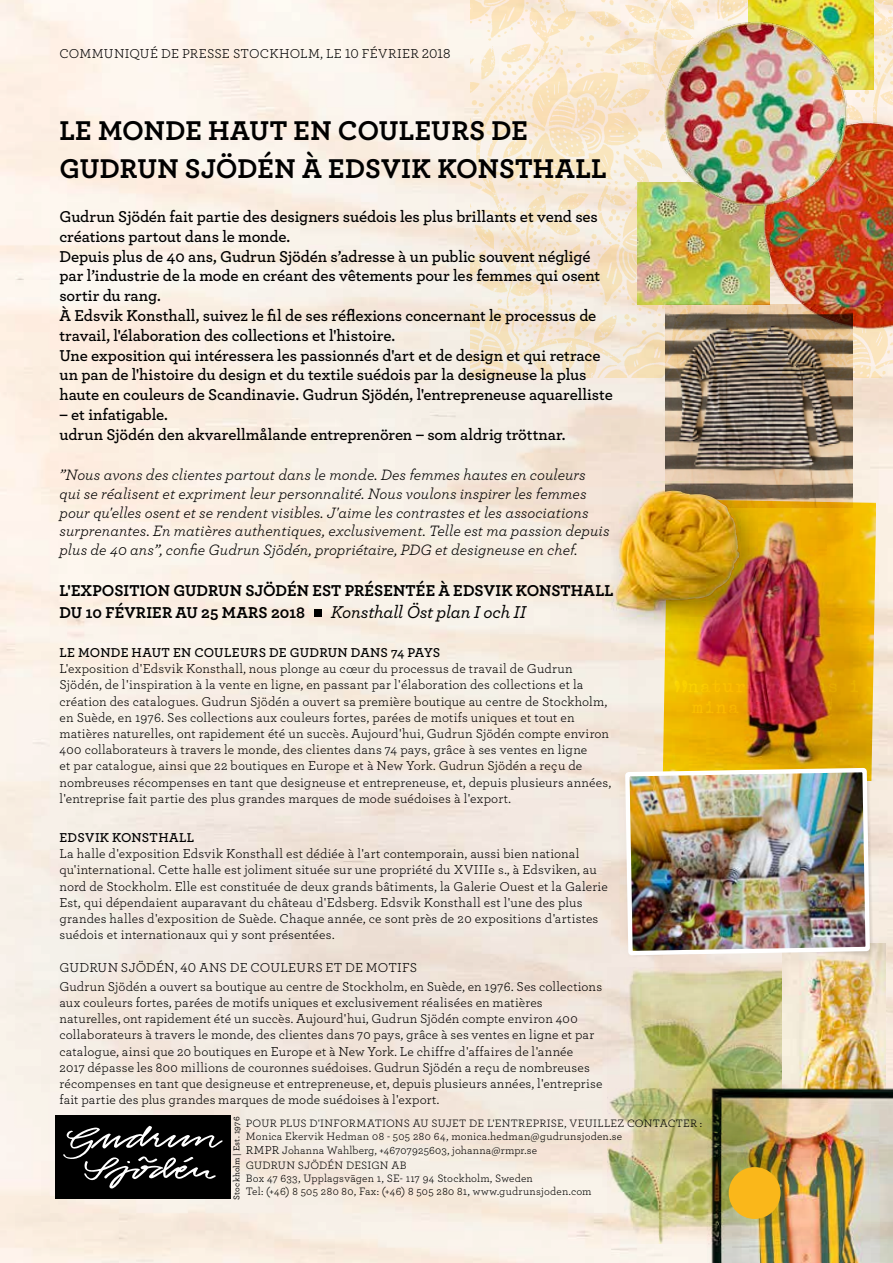
<style>
.page{position:relative;width:893px;height:1263px;background:#fff}
.page>*{position:absolute;margin:0;border:0;box-sizing:border-box;transform-origin:0 0}
.t1{font:700 28.5px/37.8px "Archer";letter-spacing:.005em;color:#000}
.t2{font:italic 500 18px "Archer";letter-spacing:-.015em;color:#000}
.t3{font:600 16.5px/19.8px "Archer";letter-spacing:-.01em;color:#000}
.t4{font:700 16.5px/21.6px "Archer";letter-spacing:.005em;color:#000}
.t5{font:italic 15.75px/18.9px "Archer";color:#000}
.t6{font:13.5px/16.2px "Archer";letter-spacing:.01em;color:#000}
.t7{font:600 13.5px "Archer";letter-spacing:.02em;color:#000}
.t8{font:11.25px/12.8px "Archer";letter-spacing:.015em;color:#000}
.t9{font:500 8.85px "Archer";letter-spacing:.025em;color:#000}
.s1{font-size:12px}
</style>
<div class="page">
<img style="left:0;top:0;width:893px;height:1263px">
<img style="left:470px;top:0;width:423px;height:378px">
<div style="left:55px;top:1116px;width:176px;height:83px;background:#000"></div>
<svg style="left:63px;top:1126px;width:160px;height:62px"></svg>
<img style="left:607px;top:968px;width:16px;height:276px">
<img style="left:749px;top:0;width:125px;height:90px">
<img style="left:638px;top:182px;width:109px;height:86px">
<img style="left:747px;top:101px;width:146px;height:266px">
<img style="left:651px;top:5px;width:216px;height:218px">
<img style="left:872px;top:944px;width:14px;height:137px">
<img style="left:872px;top:1081px;width:21px;height:182px">
<img style="left:602px;top:482px;width:21px;height:161px">
<img style="left:616px;top:491px;width:7px;height:119px">
<div style="left:611px;top:758px;width:266px;height:204px;background:#000;opacity:.15"></div>
<img style="left:623px;top:268px;width:249px;height:995px">
<div style="left:315px;top:609px;width:7px;height:7px;background:#000"></div>
<p class="t6" style="left:59px;top:44px;width:393px">COMMUNIQUÉ DE PRESSE STOCKHOLM, LE 10 FÉVRIER 2018</p>
<h1 class="t1" style="left:59px;top:110px;width:549px">LE MONDE HAUT EN COULEURS DE<br>GUDRUN SJÖDÉN À EDSVIK KONSTHALL</h1>
<p class="t3" style="left:59px;top:206px;width:555px">Gudrun Sjödén fait partie des designers suédois les plus brillants et vend ses créations partout dans le monde.<br>Depuis plus de 40 ans, Gudrun Sjödén s’adresse à un public souvent négligé par l’industrie de la mode en créant des vêtements pour les femmes qui osent sortir du rang.<br>À Edsvik Konsthall, suivez le fil de ses réflexions concernant le processus de travail, l'élaboration des collections et l'histoire.<br>Une exposition qui intéressera les passionnés d'art et de design et qui retrace un pan de l'histoire du design et du textile suédois par la designeuse la plus haute en couleurs de Scandinavie. Gudrun Sjödén, l'entrepreneuse aquarelliste</p>
<p class="t3" style="left:59px;top:404px;width:508px">– et infatigable.<br>udrun Sjödén den akvarellmålande entreprenören – som aldrig tröttnar.</p>
<p class="t5" style="left:59px;top:464px;width:552px">”Nous avons des clientes partout dans le monde. Des femmes hautes en couleurs qui se réalisent et expriment leur personnalité. Nous voulons inspirer les femmes pour qu'elles osent et se rendent visibles. J'aime les contrastes et les associations surprenantes. En matières authentiques, exclusivement. Telle est ma passion depuis plus de 40 ans”, confie Gudrun Sjödén, propriétaire, PDG et designeuse en chef.</p>
<p class="t4" style="left:59px;top:579px;width:555px">L'EXPOSITION GUDRUN SJÖDÉN EST PRÉSENTÉE À EDSVIK KONSTHALL<br>DU 10 FÉVRIER AU 25 MARS 2018</p>
<h2 class="t2" style="left:331px;top:598px;width:197px">Konsthall Öst plan I och II</h2>
<p class="t7" style="left:59px;top:642px;width:382px">LE MONDE HAUT EN COULEURS DE GUDRUN DANS 74 PAYS</p>
<p class="t6" style="left:59px;top:660px;width:553px">L'exposition d'Edsvik Konsthall, nous plonge au cœur du processus de travail de Gudrun Sjödén, de l'inspiration à la vente en ligne, en passant par l'élaboration des collections et la création des catalogues. Gudrun Sjödén a ouvert sa première boutique au centre de Stockholm, en Suède, en 1976. Ses collections aux couleurs fortes, parées de motifs uniques et tout en matières naturelles, ont rapidement été un succès. Aujourd'hui, Gudrun Sjödén compte environ 400 collaborateurs à travers le monde, des clientes dans 74 pays, grâce à ses ventes en ligne<br>et par catalogue, ainsi que 22 boutiques en Europe et à New York. Gudrun Sjödén a reçu de nombreuses récompenses en tant que designeuse et entrepreneuse, et, depuis plusieurs années, l'entreprise fait partie des plus grandes marques de mode suédoises à l'export.</p>
<p class="t7" style="left:59px;top:827px;width:136px">EDSVIK KONSTHALL</p>
<p class="t6" style="left:59px;top:845px;width:550px">La halle d'exposition Edsvik Konsthall est dédiée à l'art contemporain, aussi bien national qu'international. Cette halle est joliment située sur une propriété du XVIIIe s., à Edsviken, au nord de Stockholm. Elle est constituée de deux grands bâtiments, la Galerie Ouest et la Galerie Est, qui dépendaient auparavant du château d'Edsberg. Edsvik Konsthall est l'une des plus grandes halles d'exposition de Suède. Chaque année, ce sont près de 20 expositions d'artistes suédois et internationaux qui y sont présentées.</p>
<p class="t6" style="left:59px;top:957px;width:544px;line-height:18.6px">GUDRUN SJÖDÉN, 40 ANS DE COULEURS ET DE MOTIFS<br>Gudrun Sjödén a ouvert sa boutique au centre de Stockholm, en Suède, en 1976. Ses collections</p>
<p class="t6" style="left:59px;top:994px;width:545px">aux couleurs fortes, parées de motifs uniques et exclusivement réalisées en matières naturelles, ont rapidement été un succès. Aujourd'hui, Gudrun Sjödén compte environ 400 collaborateurs à travers le monde, des clientes dans 70 pays, grâce à ses ventes en ligne et par catalogue, ainsi que 20 boutiques en Europe et à New York. Le chiffre d'affaires de l'année<br>2017 dépasse les 800 millions de couronnes suédoises. Gudrun Sjödén a reçu de nombreuses récompenses en tant que designeuse et entrepreneuse, et, depuis plusieurs années, l'entreprise fait partie des plus grandes marques de mode suédoises à l'export.</p>
<p class="t8" style="left:246px;top:1117px;width:458px">POUR PLUS D'INFORMATIONS AU SUJET DE L'ENTREPRISE, VEUILLEZ CONTACTER :<br>Monica Ekervik Hedman 08 - 505 280 64, monica.hedman@gudrunsjoden.se</p>
<p class="t8" style="left:246px;top:1143px;width:293px;line-height:15px"><span class="s1">RMPR</span> Johanna Wahlberg, +46707925603, johanna@rmpr.se<br>GUDRUN SJÖDÉN DESIGN AB</p>
<p class="t8" style="left:246px;top:1171px;width:347px">Box 47 633, Upplagsvägen 1, SE- 117 94 Stockholm, Sweden<br>Tel: (+46) 8 505 280 80, Fax: (+46) 8 505 280 81, www.gudrunsjoden.com</p>
<p class="t9" style="left:230px;top:1200px;width:85px;rotate:-90deg">Stockholm | Est. 1976</p>
</div>
